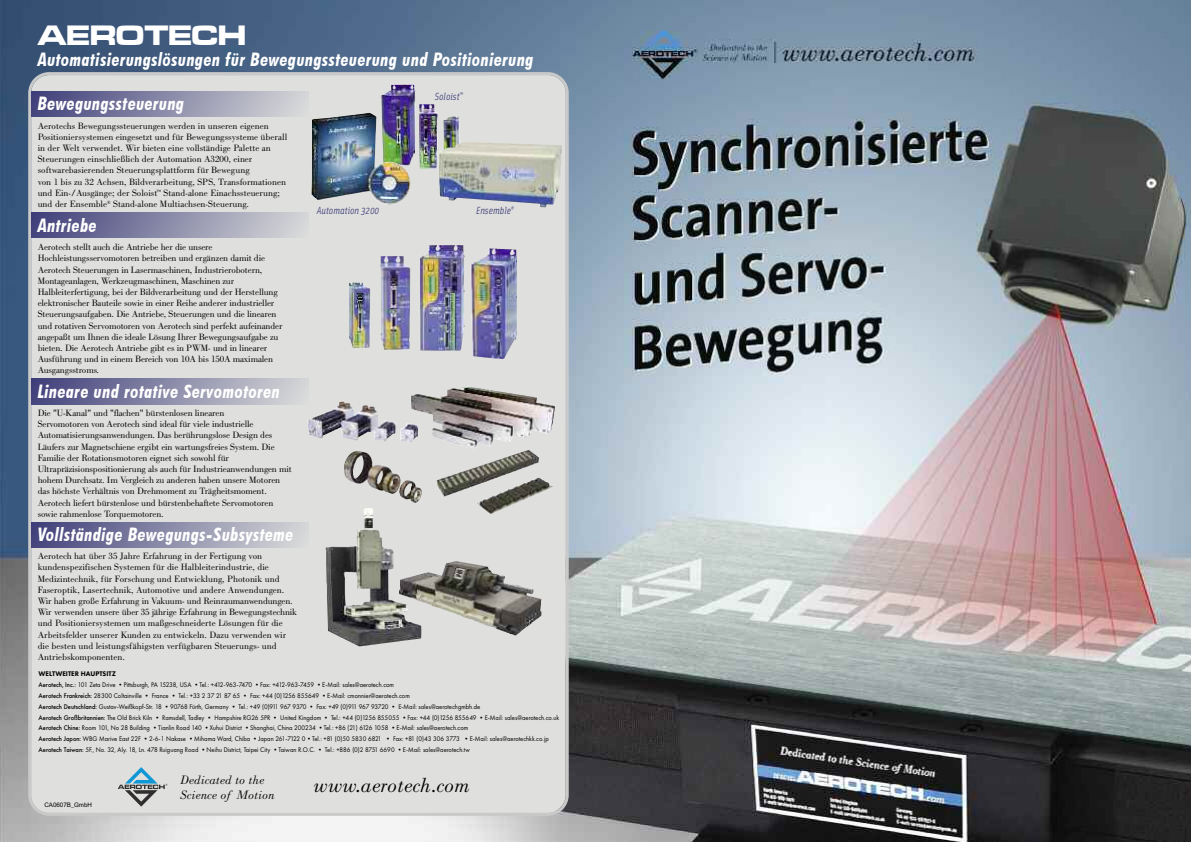
<style>
.page{position:relative;width:1191px;height:842px;background:#fff}
.page>*{position:absolute;margin:0;border:0;box-sizing:border-box;transform-origin:0 0}
.t1{font:29px "Microgramma D Bold Exte";color:#fff}
.t2{font:italic 20.7px "Bodoni";color:#000}
.t3{font:italic 700 condensed 18.7px "Futura BT";letter-spacing:.02em;color:#fff}
.t4{font:italic 12.4px/14.9px "Bodoni";color:#000}
.t5{font:italic 10.4px "Solex";color:#3d3c78}
.t6{font:9.3px/11.2px "Bodoni";letter-spacing:-.015em;color:#000}
.t7{font:7px/10.8px "Futura PT";color:#000;scale:.93 1}
.t8{font:6.2px "Arial";color:#000}
.s1{font-weight:800}
.s2{font-weight:500}
</style>
<div class="page">
<img style="left:0;top:0;width:1191px;height:842px">
<svg style="left:28px;top:72px;width:541px;height:744px;background:#dadbda"></svg>
<div style="left:31px;top:522px;width:278px;height:26px;background:linear-gradient(to right,#41407b,#d8dada)"></div>
<div style="left:31px;top:379px;width:278px;height:25px;background:linear-gradient(to right,#41407b,#d8d9da)"></div>
<div style="left:31px;top:213px;width:278px;height:25px;background:linear-gradient(to right,#41407b,#d8d9da)"></div>
<svg style="left:118px;top:767px;width:49px;height:40px;background:#adbbc0"></svg>
<div style="left:31px;top:91px;width:278px;height:25px;background:linear-gradient(to right,#41407b,#d8d9da)"></div>
<img style="left:420px;top:245px;width:97px;height:106px">
<img style="left:411px;top:387px;width:144px;height:63px">
<img style="left:491px;top:450px;width:48px;height:30px">
<img style="left:421px;top:561px;width:121px;height:75px">
<img style="left:326px;top:508px;width:95px;height:133px">
<img style="left:344px;top:451px;width:77px;height:52px">
<img style="left:307px;top:401px;width:111px;height:41px">
<img style="left:381px;top:85px;width:78px;height:84px">
<img style="left:438px;top:142px;width:124px;height:37px">
<img style="left:311px;top:113px;width:99px;height:92px">
<h1 class="t1" style="left:38px;top:18px;width:210px">AEROTECH</h1>
<h3 class="t3" style="left:38px;top:48px;width:497px">Automatisierungslösungen für Bewegungssteuerung und Positionierung</h3>
<h3 class="t3" style="left:38px;top:92px;width:148px">Bewegungssteuerung</h3>
<p class="t6" style="left:38px;top:121px;width:251px">Aerotechs Bewegungssteuerungen werden in unseren eigenen Positioniersystemen eingesetzt und für Bewegungssysteme überall in der Welt verwendet. Wir bieten eine vollständige Palette an Steuerungen einschließlich der Automation A3200, einer softwarebasierenden Steuerungsplattform für Bewegung<br>von 1 bis zu 32 Achsen, Bildverarbeitung, SPS, Transformationen und Ein-/Ausgänge; der Soloist<sup>™</sup> Stand-alone Einachssteuerung; und der Ensemble<sup>®</sup> Stand-alone Multiachsen-Steuerung.</p>
<h3 class="t3" style="left:38px;top:214px;width:61px">Antriebe</h3>
<p class="t6" style="left:38px;top:242px;width:246px">Aerotech stellt auch die Antriebe her die unsere Hochleistungsservomotoren betreiben und ergänzen damit die Aerotech Steuerungen in Lasermaschinen, Industrierobotern, Montageanlagen, Werkzeugmaschinen, Maschinen zur Halbleiterfertigung, bei der Bildverarbeitung und der Herstellung elektronischer Bauteile sowie in einer Reihe anderer industrieller Steuerungsaufgaben. Die Antriebe, Steuerungen und die linearen und rotativen Servomotoren von Aerotech sind perfekt aufeinander angepaßt um Ihnen die ideale Lösung Ihrer Bewegungsaufgabe zu bieten. Die Aerotech Antriebe gibt es in PWM- und in linearer Ausführung und in einem Bereich von 10A bis 150A maximalen Ausgangsstroms.</p>
<h3 class="t3" style="left:38px;top:380px;width:244px">Lineare und rotative Servomotoren</h3>
<p class="t6" style="left:38px;top:408px;width:256px">Die "U-Kanal" und "flachen" bürstenlosen linearen<br>Servomotoren von Aerotech sind ideal für viele industrielle Automatisierungsanwendungen. Das berührungslose Design des Läufers zur Magnetschiene ergibt ein wartungsfreies System. Die Familie der Rotationsmotoren eignet sich sowohl für Ultrapräzisionspositionierung als auch für Industrieanwendungen mit hohem Durchsatz. Im Vergleich zu anderen haben unsere Motoren das höchste Verhältnis von Drehmoment zu Trägheitsmoment.<br>Aerotech liefert bürstenlose und bürstenbehaftete Servomotoren sowie rahmenlose Torquemotoren.</p>
<h3 class="t3" style="left:38px;top:523px;width:257px">Vollständige Bewegungs-Subsysteme</h3>
<p class="t6" style="left:38px;top:551px;width:261px">Aerotech hat über 35 Jahre Erfahrung in der Fertigung von kundenspezifischen Systemen für die Halbleiterindustrie, die Medizintechnik, für Forschung und Entwicklung, Photonik und Faseroptik, Lasertechnik, Automotive und andere Anwendungen.<br>Wir haben große Erfahrung in Vakuum- und Reinraumanwendungen.<br>Wir verwenden unsere über 35 jährige Erfahrung in Bewegungstechnik und Positioniersystemen um maßgeschneiderte Lösungen für die Arbeitsfelder unserer Kunden zu entwickeln. Dazu verwenden wir die besten und leistungsfähigsten verfügbaren Steuerungs- und Antriebskomponenten.</p>
<p class="t5" style="left:435px;top:90px;width:30px">Soloist<sup>™</sup></p>
<p class="t5" style="left:317px;top:204px;width:64px">Automation 3200</p>
<p class="t5" style="left:476px;top:204px;width:39px">Ensemble<sup>®</sup></p>
<p class="t7" style="left:39px;top:669px;width:561px"><span class="s1">WELTWEITER HAUPTSITZ<br></span><span class="s2">Aerotech, Inc.:</span> 101 Zeta Drive •Pittsburgh, PA 15238, USA •Tel.: +412-963-7470 •Fax: +412-963-7459 •E-Mail: sales@aerotech.com<br><span class="s2">Aerotech Frankreich:</span> 28300 Coltainville • France • Tel.: +33 2 37 21 87 65 • Fax: +44 (0)1256 855649 •E-Mail: cmonnier@aerotech.com<br><span class="s2">Aerotech Deutschland:</span> Gustav-Weißkopf-Str. 18 •90768 Fürth, Germany • Tel.: +49 (0)911 967 9370 • Fax: +49 (0)911 967 93720 • E-Mail: sales@aerotechgmbh.de<br><span class="s2">Aerotech Großbritannien:</span> The Old Brick Kiln • Ramsdell, Tadley • Hampshire RG26 5PR • United Kingdom • Tel.: +44 (0)1256 855055 •Fax: +44 (0)1256 855649 •E-Mail: sales@aerotech.co.uk <span class="s2">Aerotech Chine:</span> Room 101, No 28 Building •Tianlin Road 140 •Xuhui District •Shanghai, China 200234 •Tel.: +86 (21) 6126 1058 •E-Mail: sales@aerotech.com<br><span class="s2">Aerotech Japon:</span> WBG Marive East 22F •2-6-1 Nakase •Mihama Ward, Chiba •Japan 261-7122 0•Tel.: +81 (0)50 5830 6821 • Fax: +81 (0)43 306 3773 •E-Mail: sales@aerotechkk.co.jp <span class="s2">Aerotech Taiwan:</span> 5F., No. 32, Aly. 18, Ln. 478 Ruiguang Road •Neihu District, Taipei City •Taiwan R.O.C. • Tel.: +886 (0)2 8751 6690 •E-Mail: sales@aerotech.tw</p>
<p class="t8" style="left:44px;top:802px;width:49px">CA0607B_GmbH</p>
<h3 class="t4" style="left:180px;top:773px;width:96px">Dedicated to the<br>Science of Motion</h3>
<h2 class="t2" style="left:313px;top:778px;width:158px">www.aerotech.com</h2>
</div>
